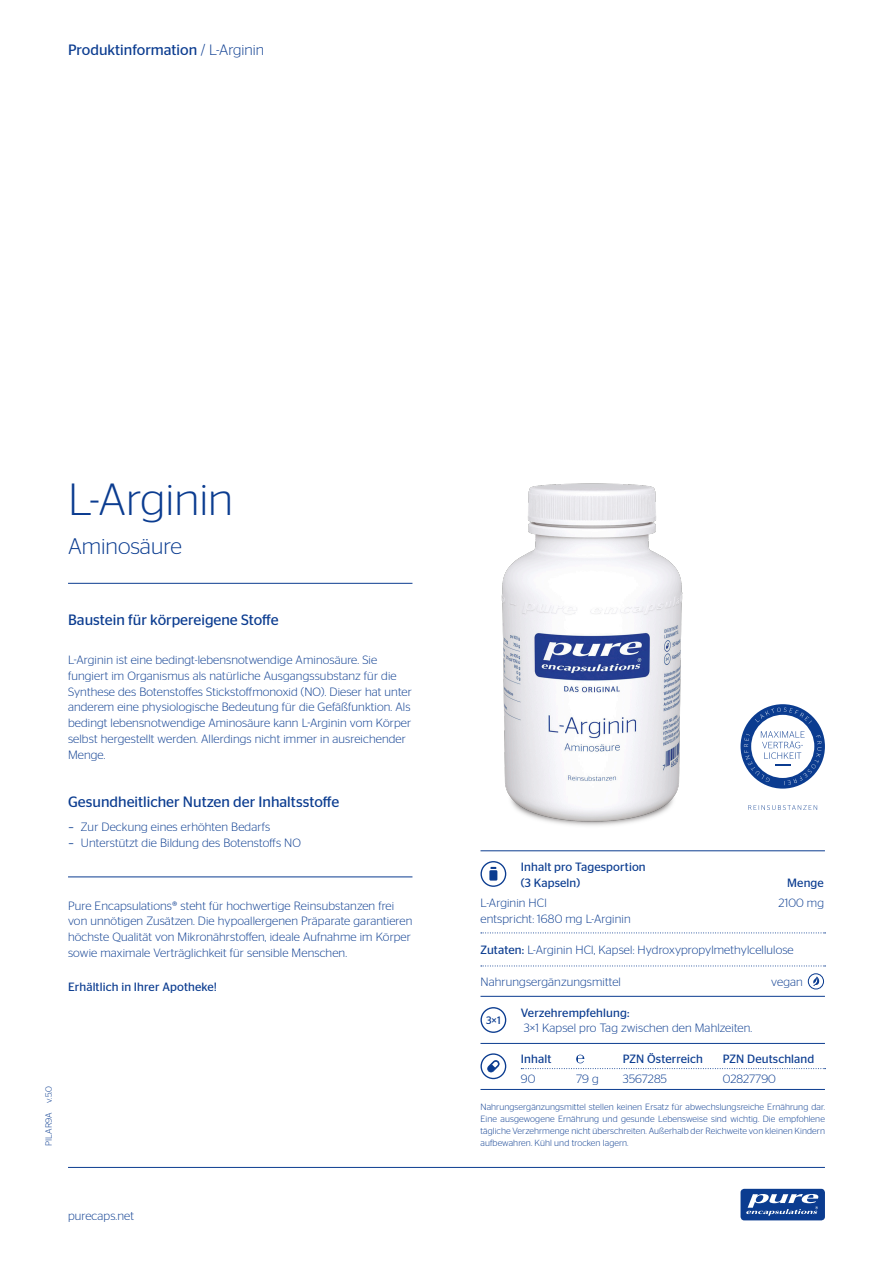
<style>
.page{position:relative;width:893px;height:1263px;background:#fff}
.page>*{position:absolute;margin:0;border:0;box-sizing:border-box;transform-origin:0 0}
.t1{font:300 45px "Stag Sans";color:#0b3c90}
.t2{font:300 22.5px "Stag Sans";color:#0b3c90}
.t3{font:15px "Stag Sans";color:#0b3c90}
.t4{font:300 12px/15.8px "Stag Sans";letter-spacing:.01em;color:#0b3c90}
.t5{font:12px/15.8px "Stag Sans";letter-spacing:.01em;color:#0b3c90}
.t6{font:10.8px "Stag Sans";color:#0b3c90}
.t7{font:300 9px/12px "Stag Sans";letter-spacing:.01em;color:#0b3c90;text-align:justify}
.s1{font-weight:300}
.s2{font-family:"Solex Medium Lining";font-weight:400}
.s3{font-weight:400}
</style>
<div class="page">
<hr style="left:68px;top:1167px;width:757px;height:1px;background:#0b3c90">
<div style="left:740px;top:1189px;width:85px;height:31px;background:#0b3c90;border-radius:4px"></div>
<svg style="left:746px;top:1194px;width:73px;height:22px"></svg>
<svg style="left:808px;top:973px;width:16px;height:16px"></svg>
<hr style="left:480px;top:850px;width:345px;height:1px;background:#0b3c90">
<hr style="left:480px;top:996px;width:345px;height:1px;background:#0b3c90">
<hr style="left:480px;top:1043px;width:345px;height:1px;background:#0b3c90">
<svg style="left:480px;top:861px;width:26px;height:26px"></svg>
<img style="left:391px;top:483px;width:401px;height:369px">
<hr style="left:68px;top:876px;width:344px;height:1px;background:#0b3c90">
<hr style="left:480px;top:1089px;width:345px;height:1px;background:#0b3c90">
<svg style="left:480px;top:1053px;width:26px;height:26px"></svg>
<svg style="left:521px;top:1055px;width:305px;height:14px"></svg>
<svg style="left:481px;top:932px;width:345px;height:1px"></svg>
<svg style="left:481px;top:965px;width:345px;height:1px"></svg>
<hr style="left:68px;top:583px;width:344px;height:1px;background:#0b3c90">
<svg style="left:748px;top:805px;width:69px;height:5px"></svg>
<svg style="left:740px;top:704px;width:85px;height:85px"></svg>
<svg style="left:480px;top:1007px;width:26px;height:26px"></svg>
<p class="t3" style="left:68px;top:41px;width:198px">Produktinformation <span class="s1">/ L-Arginin</span></p>
<h1 class="t1" style="left:68px;top:475px;width:167px">L-Arginin</h1>
<h2 class="t2" style="left:68px;top:534px;width:115px">Aminosäure</h2>
<p class="t3" style="left:68px;top:611px;width:212px">Baustein für körpereigene Stoffe</p>
<p class="t4" style="left:68px;top:652px;width:345px">L-Arginin ist eine bedingt-lebensnotwendige Aminosäure. Sie fungiert im Organismus als natürliche Ausgangssubstanz für die Synthese des Botenstoffes Stickstoffmonoxid (NO). Dieser hat unter anderem eine physiologische Bedeutung für die Gefäßfunktion. Als bedingt lebensnotwendige Aminosäure kann L-Arginin vom Körper selbst hergestellt werden. Allerdings nicht immer in ausreichender Menge.</p>
<p class="t3" style="left:68px;top:793px;width:273px">Gesundheitlicher Nutzen der Inhaltsstoffe</p>
<p class="t4" style="left:68px;top:819px;width:203px"><span class="s2">–</span> Zur Deckung eines erhöhten Bedarfs</p>
<p class="t4" style="left:68px;top:835px;width:234px"><span class="s2">–</span> Unterstützt die Bildung des Botenstoffs NO</p>
<p class="t4" style="left:68px;top:897px;width:346px">Pure Encapsulations® steht für hochwertige Reinsubstanzen frei von unnötigen Zusätzen. Die hypoallergenen Präparate garantieren höchste Qualität von Mikronährstoffen, ideale Aufnahme im Körper sowie maximale Verträglichkeit für sensible Menschen.</p>
<p class="t5" style="left:68px;top:979px;width:151px">Erhältlich in Ihrer Apotheke!</p>
<p class="t7" style="left:43px;top:1146px;width:61px;rotate:-90deg">PILAR9A v.5.0</p>
<p class="t4" style="left:68px;top:1208px;width:67px">purecaps.net</p>
<p class="t5" style="left:521px;top:859px;width:126px">Inhalt pro Tagesportion (3 Kapseln)</p>
<p class="t5" style="left:787px;top:875px;width:38px">Menge</p>
<p class="t4" style="left:480px;top:895px;width:68px">L-Arginin HCl</p>
<p class="t4" style="left:778px;top:895px;width:47px">2100 mg</p>
<p class="t4" style="left:480px;top:911px;width:152px">entspricht: 1680 mg L-Arginin</p>
<p class="t4" style="left:480px;top:942px;width:315px"><span class="s3">Zutaten:</span> L-Arginin HCl, Kapsel: Hydroxypropylmethylcellulose</p>
<p class="t4" style="left:480px;top:974px;width:142px">Nahrungsergänzungsmittel</p>
<p class="t4" style="left:771px;top:974px;width:33px">vegan</p>
<p class="t5" style="left:521px;top:1004px;width:110px">Verzehrempfehlung:</p>
<p class="t4" style="left:524px;top:1020px;width:230px">3×1 Kapsel pro Tag zwischen den Mahlzeiten.</p>
<p class="t6" style="left:486px;top:1014px;width:16px">3×1</p>
<p class="t5" style="left:521px;top:1051px;width:32px">Inhalt</p>
<p class="t5" style="left:623px;top:1051px;width:82px">PZN Österreich</p>
<p class="t5" style="left:723px;top:1051px;width:93px">PZN Deutschland</p>
<p class="t4" style="left:521px;top:1071px;width:16px">90</p>
<p class="t4" style="left:576px;top:1071px;width:24px">79 g</p>
<p class="t4" style="left:623px;top:1071px;width:45px">3567285</p>
<p class="t4" style="left:723px;top:1071px;width:55px">02827790</p>
<p class="t7" style="left:480px;top:1100px;width:346px">Nahrungsergänzungsmittel stellen keinen Ersatz für abwechslungsreiche Ernährung dar.<br>Eine ausgewogene Ernährung und gesunde Lebensweise sind wichtig. Die empfohlene tägliche Verzehrmenge nicht überschreiten. Außerhalb der Reichweite von kleinen Kindern aufbewahren. Kühl und trocken lagern.</p>
</div>
